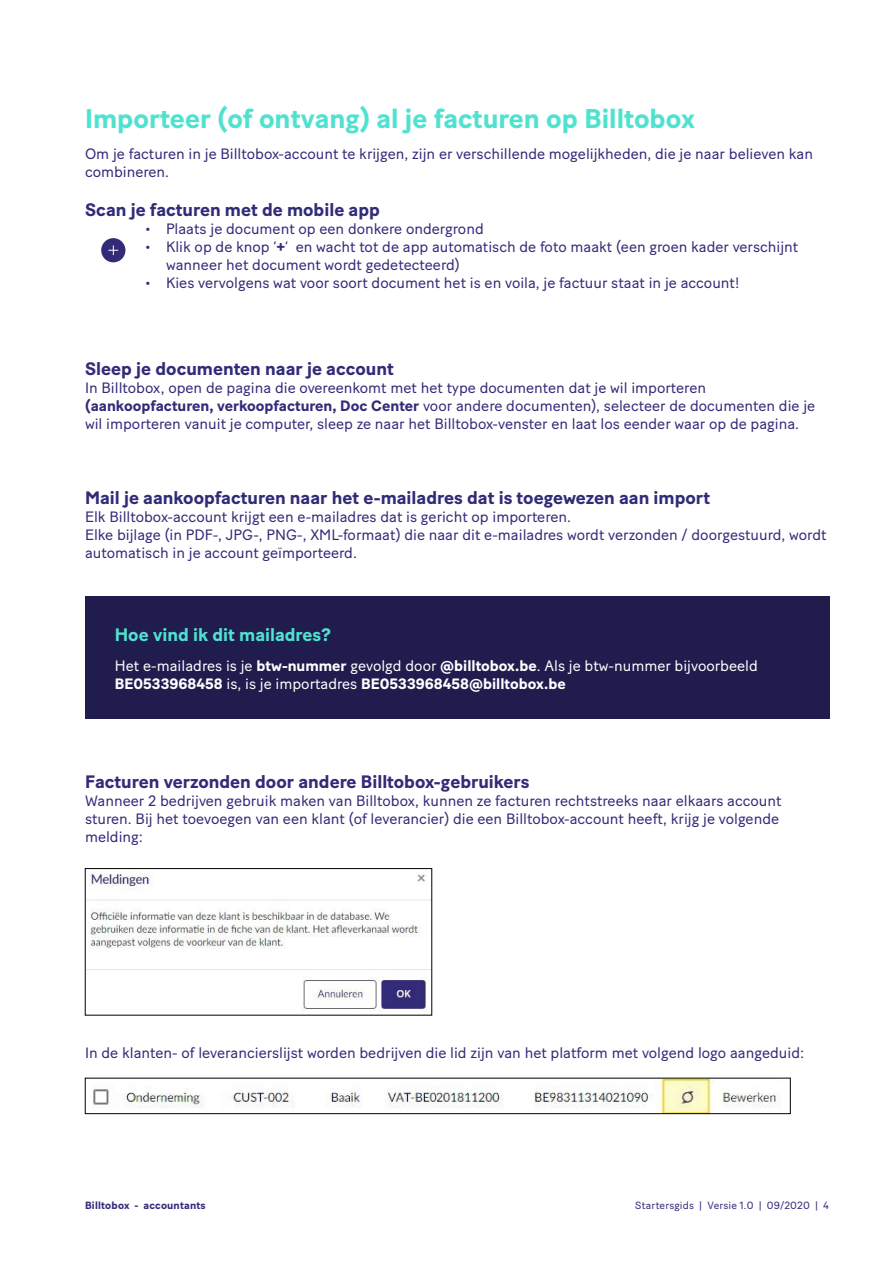
<style>
.page{position:relative;width:893px;height:1263px;background:#fff}
.page>*{position:absolute;margin:0;border:0;box-sizing:border-box;transform-origin:0 0}
.t1{font:700 27px "Baton Turbo";color:#50e2d0}
.t2{font:700 18px "Baton Turbo";color:#322b78}
.t3{font:700 18px "Baton Turbo";color:#50e2d0}
.t4{font:15px/18px "Baton Turbo";color:#322b78}
.t5{font:15px/18px "Baton Turbo";color:#fff}
.t6{font:10.5px "Baton Turbo";letter-spacing:.01em;color:#322b78}
.t7{font:700 10.5px "Baton Turbo";letter-spacing:.015em;color:#322b78}
.s1{font-weight:700}
</style>
<div class="page">
<div style="left:101px;top:238px;width:24px;height:24px;background:#322b78;border-radius:50%"></div>
<svg style="left:108px;top:245px;width:10px;height:10px"></svg>
<div style="left:85px;top:596px;width:744px;height:123px;background:#211c4e"></div>
<img style="left:87px;top:873px;width:343px;height:139px">
<div style="left:85px;top:868px;width:347px;height:147px;border:1px solid #000"></div>
<img style="left:93px;top:1080px;width:685px;height:32px">
<div style="left:85px;top:1078px;width:705px;height:36px;border:1px solid #000"></div>
<h1 class="t1" style="left:85px;top:98px;width:611px">Importeer (of ontvang) al je facturen op Billtobox</h1>
<p class="t4" style="left:85px;top:143px;width:729px">Om je facturen in je Billtobox-account te krijgen, zijn er verschillende mogelijkheden, die je naar believen kan combineren.</p>
<p class="t2" style="left:85px;top:196px;width:296px">Scan je facturen met de mobile app</p>
<p class="t4" style="left:145px;top:219px;width:340px">• Plaats je document op een donkere ondergrond</p>
<p class="t4" style="left:166px;top:237px;width:634px;text-indent:-21px">• Klik op de knop ‘<span class="s1">+</span>’ en wacht tot de app automatisch de foto maakt (een groen kader verschijnt wanneer het document wordt gedetecteerd)</p>
<p class="t4" style="left:145px;top:273px;width:596px">• Kies vervolgens wat voor soort document het is en voila, je factuur staat in je account!</p>
<p class="t2" style="left:85px;top:355px;width:310px">Sleep je documenten naar je account</p>
<p class="t4" style="left:85px;top:377px;width:732px">In Billtobox, open de pagina die overeenkomt met het type documenten dat je wil importeren <span class="s1">(aankoopfacturen, verkoopfacturen, Doc Center</span> voor andere documenten), selecteer de documenten die je wil importeren vanuit je computer, sleep ze naar het Billtobox-venster en laat los eender waar op de pagina.</p>
<p class="t2" style="left:85px;top:484px;width:626px">Mail je aankoopfacturen naar het e-mailadres dat is toegewezen aan import</p>
<p class="t4" style="left:85px;top:507px;width:743px">Elk Billtobox-account krijgt een e-mailadres dat is gericht op importeren.<br>Elke bijlage (in PDF-, JPG-, PNG-, XML-formaat) die naar dit e-mailadres wordt verzonden / doorgestuurd, wordt automatisch in je account geïmporteerd.</p>
<p class="t3" style="left:115px;top:621px;width:218px">Hoe vind ik dit mailadres?</p>
<p class="t5" style="left:115px;top:656px;width:645px">Het e-mailadres is je <span class="s1">btw-nummer</span> gevolgd door <span class="s1">@billtobox.be</span>. Als je btw-nummer bijvoorbeeld<br><span class="s1">BE0533968458</span> is, is je importadres <span class="s1">BE0533968458@billtobox.be</span></p>
<p class="t2" style="left:85px;top:768px;width:446px">Facturen verzonden door andere Billtobox-gebruikers</p>
<p class="t4" style="left:85px;top:791px;width:698px">Wanneer 2 bedrijven gebruik maken van Billtobox, kunnen ze facturen rechtstreeks naar elkaars account sturen. Bij het toevoegen van een klant (of leverancier) die een Billtobox-account heeft, krijg je volgende melding:</p>
<p class="t4" style="left:85px;top:1043px;width:721px">In de klanten- of leverancierslijst worden bedrijven die lid zijn van het platform met volgend logo aangeduid:</p>
<p class="t7" style="left:85px;top:1197px;width:122px">Billtobox - accountants</p>
<p class="t6" style="left:635px;top:1197px;width:195px">Startersgids | Versie 1.0 | 09/2020 | 4</p>
</div>
